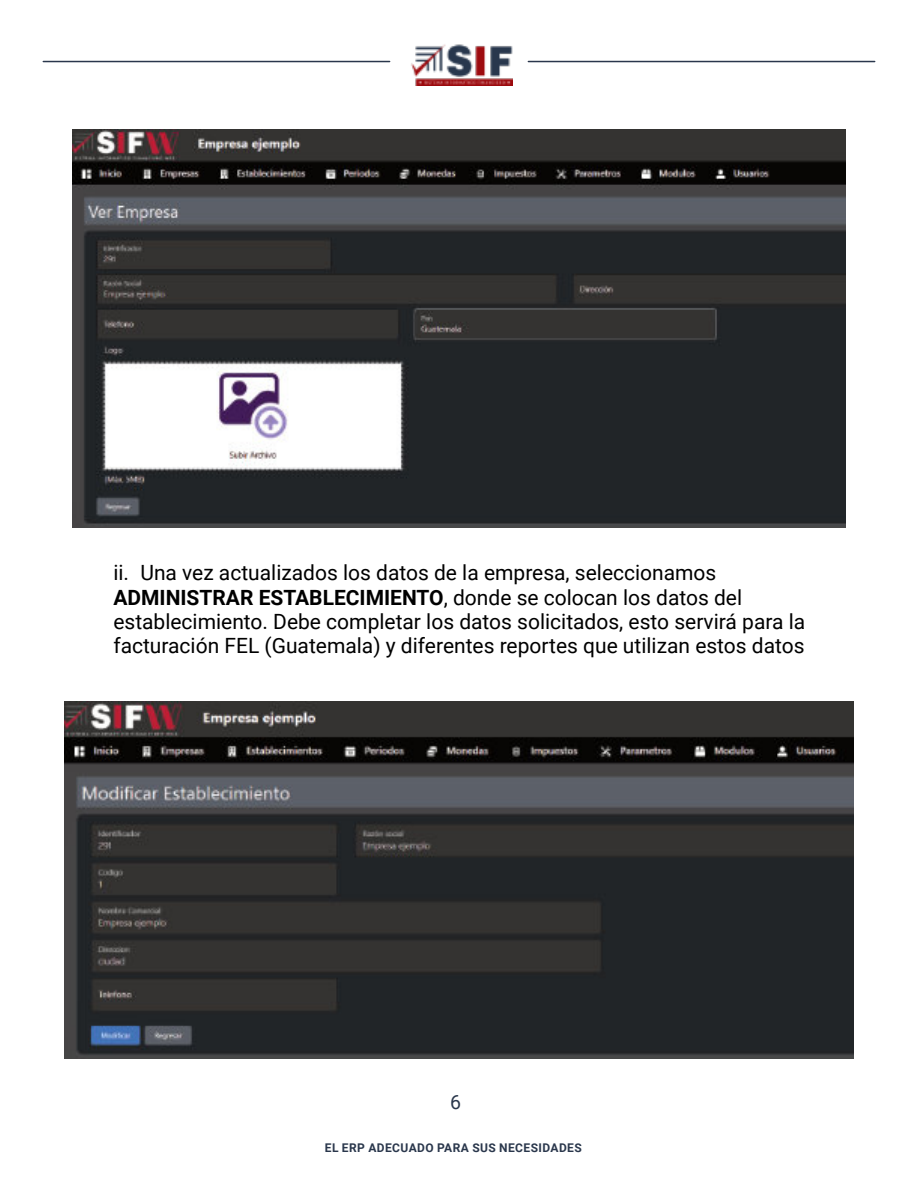
<style>
.page{position:relative;width:918px;height:1188px;background:#fff}
.page>*{position:absolute;margin:0;border:0;box-sizing:border-box;transform-origin:0 0}
.t1{font:21px/24.2px "Roboto";color:#000}
.t2{font:19.5px "Roboto";color:#2a374c}
.t3{font:700 12px "Roboto";letter-spacing:.035em;color:#2a374c}
.s1{font-weight:700}
</style>
<div class="page">
<img style="left:411px;top:44px;width:102px;height:42px">
<hr style="left:43px;top:61px;width:347px;height:1px;background:#2a374c">
<hr style="left:528px;top:61px;width:347px;height:1px;background:#2a374c">
<img style="left:73px;top:130px;width:772px;height:397px">
<img style="left:64px;top:702px;width:789px;height:357px">
<p class="t1" style="left:113px;top:563px;width:693px">ii. Una vez actualizados los datos de la empresa, seleccionamos <span class="s1">ADMINISTRAR ESTABLECIMIENTO</span>, donde se colocan los datos del establecimiento. Debe completar los datos solicitados, esto servirá para la facturación FEL (Guatemala) y diferentes reportes que utilizan estos datos</p>
<p class="t2" style="left:450px;top:1094px;width:12px">6</p>
<p class="t3" style="left:325px;top:1143px;width:258px">EL ERP ADECUADO PARA SUS NECESIDADES</p>
</div>
